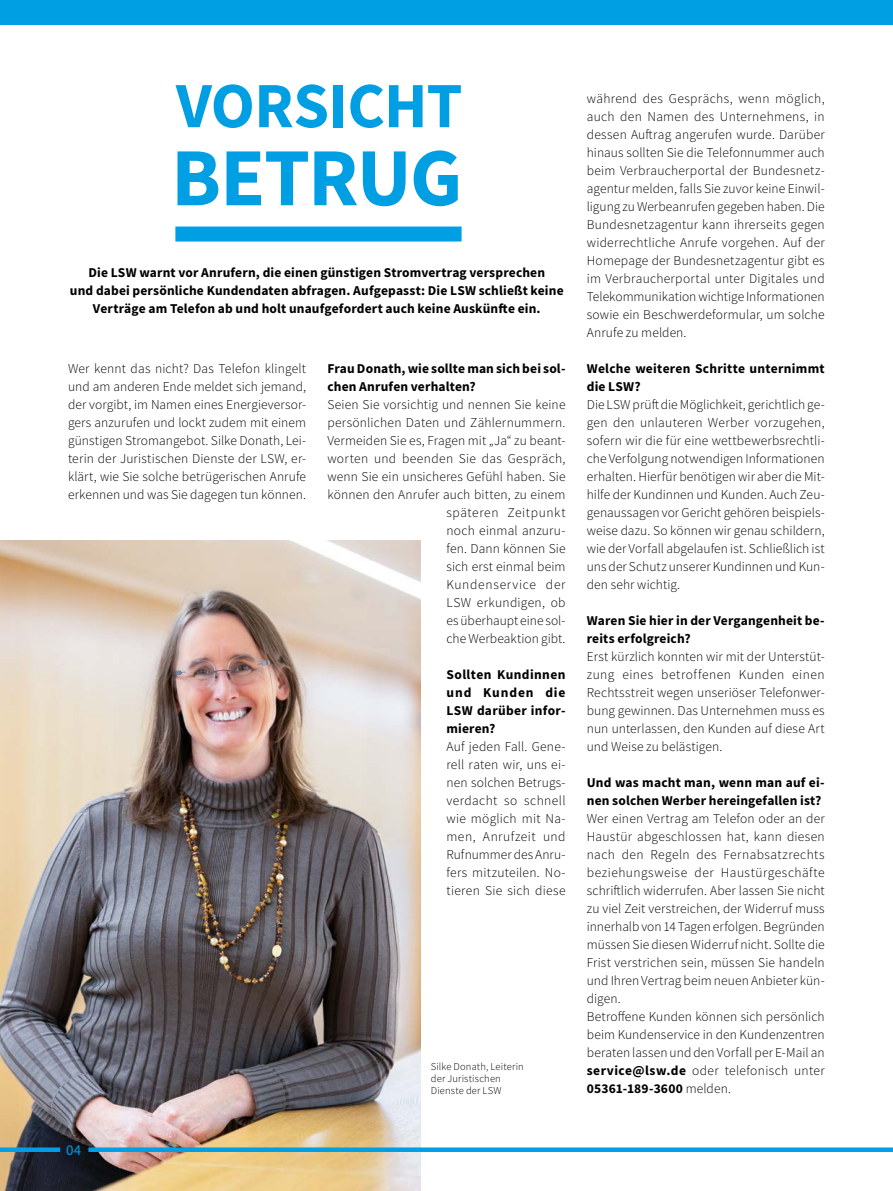
<style>
.page{position:relative;width:893px;height:1191px;background:#fff}
.page>*{position:absolute;margin:0;border:0;box-sizing:border-box;transform-origin:0 0}
.t1{font:700 82.5px "Source Sans Pro";letter-spacing:-.02em;color:#009ee3}
.t2{font:700 64.5px "Source Sans Pro";letter-spacing:-.01em;color:#009ee3}
.t3{font:15px "Source Sans Pro";color:#009ee3}
.t4{font:300 13.5px/18px "Source Sans Pro";letter-spacing:.01em;color:#000;text-align:justify}
.t5{font:700 13.5px/18px "Source Sans Pro";letter-spacing:.01em;color:#000}
.t6{font:300 10.5px/12px "Source Sans Pro";letter-spacing:.015em;color:#000}
.s1{font-weight:700}
</style>
<div class="page">
<img style="left:0;top:540px;width:421px;height:651px">
<div style="left:175px;top:226px;width:287px;height:15px;background:#009ee3"></div>
<div style="left:0;top:0;width:893px;height:25px;background:#009ee3"></div>
<div style="left:88px;top:1147px;width:805px;height:5px;background:#009ee3"></div>
<div style="left:0;top:1147px;width:60px;height:5px;background:#009ee3"></div>
<h2 class="t2" style="left:176px;top:62px;width:288px">VORSICHT</h2>
<h1 class="t1" style="left:171px;top:122px;width:293px">BETRUG</h1>
<p class="t5" style="left:70px;top:263px;width:495px;text-align:center">Die LSW warnt vor Anrufern, die einen günstigen Stromvertrag versprechen<br>und dabei persönliche Kundendaten abfragen. Aufgepasst: Die LSW schließt keine<br>Verträge am Telefon ab und holt unaufgefordert auch keine Auskünfte ein.</p>
<p class="t4" style="left:68px;top:360px;width:240px">Wer kennt das nicht? Das Telefon klingelt und am anderen Ende meldet sich jemand, der vorgibt, im Namen eines Energieversor&shy;gers anzurufen und lockt zudem mit einem günstigen Stromangebot. Silke Donath, Lei&shy;terin der Juristischen Dienste der LSW, er&shy;klärt, wie Sie solche betrügerischen Anrufe erkennen und was Sie dagegen tun können.</p>
<p class="t5" style="left:327px;top:359px;width:240px">Frau Donath, wie sollte man sich bei sol&shy;chen Anrufen verhalten?</p>
<p class="t4" style="left:327px;top:396px;width:240px;text-align:right">Seien Sie vorsichtig und nennen Sie keine persönlichen Daten und Zählernummern.<br>Vermeiden Sie es, Fragen mit „Ja“ zu beant&shy;worten und beenden Sie das Gespräch, wenn Sie ein unsicheres Gefühl haben. Sie können den Anrufer auch bitten, zu einem späteren Zeitpunkt<br>noch einmal anzuru-<br>fen. Dann können Sie<br>sich erst einmal beim<br>Kundenservice der<br>LSW erkundigen, ob<br>es überhaupt eine sol-<br>che Werbeaktion gibt.</p>
<p class="t5" style="left:446px;top:665px;width:121px;text-align:justify">Sollten Kundinnen und Kunden die LSW darüber infor&shy;mieren?</p>
<p class="t4" style="left:446px;top:737px;width:121px">Auf jeden Fall. Gene&shy;rell raten wir, uns ei&shy;nen solchen Betrugs&shy;verdacht so schnell wie möglich mit Na&shy;men, Anrufzeit und Rufnummer des Anru&shy;fers mitzuteilen. No&shy;tieren Sie sich diese</p>
<p class="t3" style="left:66px;top:1140px;width:17px">04</p>
<p class="t6" style="left:431px;top:1060px;width:94px">Silke Donath, Leiterin der Juristischen<br>Dienste der LSW</p>
<p class="t4" style="left:587px;top:90px;width:239px">während des Gesprächs, wenn möglich, auch den Namen des Unternehmens, in dessen Auftrag angerufen wurde. Darüber hinaus sollten Sie die Telefonnummer auch beim Verbraucherportal der Bundesnetz&shy;agentur melden, falls Sie zuvor keine Einwil&shy;ligung zu Werbeanrufen gegeben haben. Die Bundesnetzagentur kann ihrerseits gegen widerrechtliche Anrufe vorgehen. Auf der Homepage der Bundesnetzagentur gibt es im Verbraucherportal unter Digitales und Telekommunikation wichtige Informationen sowie ein Beschwerdeformular, um solche Anrufe zu melden.</p>
<p class="t5" style="left:587px;top:359px;width:239px">Welche weiteren Schritte unternimmt die LSW?</p>
<p class="t4" style="left:587px;top:396px;width:239px">Die LSW prüft die Möglichkeit, gerichtlich ge&shy;gen den unlauteren Werber vorzugehen, sofern wir die für eine wettbewerbsrechtli&shy;che Verfolgung notwendigen Informationen erhalten. Hierfür benötigen wir aber die Mit&shy;hilfe der Kundinnen und Kunden. Auch Zeu&shy;genaussagen vor Gericht gehören beispiels&shy;weise dazu. So können wir genau schildern, wie der Vorfall abgelaufen ist. Schließlich ist uns der Schutz unserer Kundinnen und Kun&shy;den sehr wichtig.</p>
<p class="t5" style="left:587px;top:611px;width:239px">Waren Sie hier in der Vergangenheit be&shy;reits erfolgreich?</p>
<p class="t4" style="left:587px;top:647px;width:239px">Erst kürzlich konnten wir mit der Unterstüt&shy;zung eines betroffenen Kunden einen Rechtsstreit wegen unseriöser Telefonwer&shy;bung gewinnen. Das Unternehmen muss es nun unterlassen, den Kunden auf diese Art und Weise zu belästigen.</p>
<p class="t5" style="left:587px;top:773px;width:239px">Und was macht man, wenn man auf ei&shy;nen solchen Werber hereingefallen ist?</p>
<p class="t4" style="left:587px;top:809px;width:239px;text-align:left">Wer einen Vertrag am Telefon oder an der Haustür abgeschlossen hat, kann diesen nach den Regeln des Fernabsatzrechts beziehungsweise der Haustürgeschäfte schriftlich widerrufen. Aber lassen Sie nicht zu viel Zeit verstreichen, der Widerruf muss innerhalb von 14 Tagen erfolgen. Begründen müssen Sie diesen Widerruf nicht. Sollte die Frist verstrichen sein, müssen Sie handeln und Ihren Vertrag beim neuen Anbieter kün&shy;digen.<br>Betroffene Kunden können sich persönlich beim Kundenservice in den Kundenzentren beraten lassen und den Vorfall per E-Mail an <span class="s1">service@lsw.de</span> oder telefonisch unter <span class="s1">05361-189-3600</span> melden.</p>
</div>
